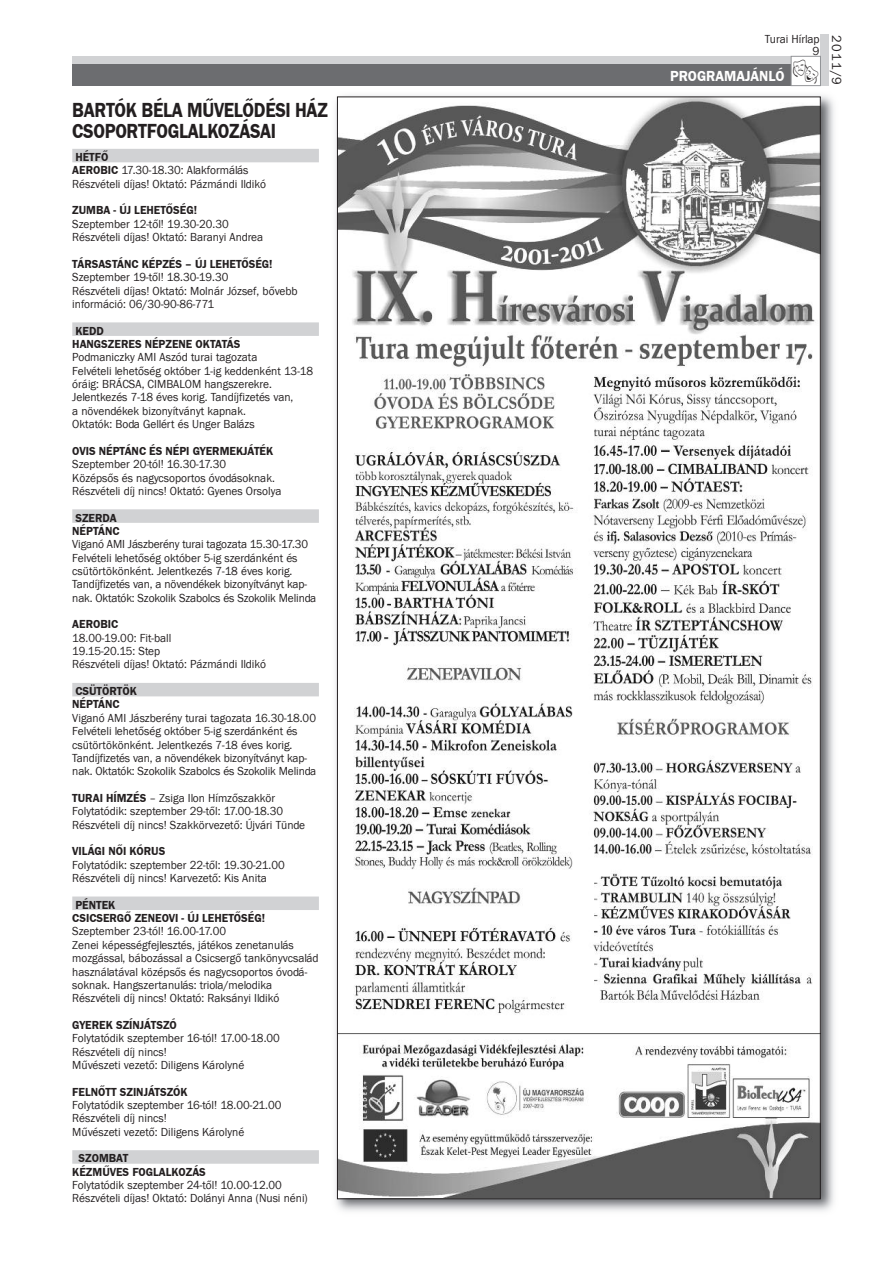
<style>
.page{position:relative;width:893px;height:1263px;background:#fff}
.page>*{position:absolute;margin:0;border:0;box-sizing:border-box;transform-origin:0 0}
.t1{font:600 21px/21px "Franklin Gothic Itc TEE";letter-spacing:-.015em;color:#231f20;scale:.86 1}
.t2{font:600 15px "Franklin Gothic Itc TEE";color:#fff;scale:.95 1}
.t3{font:13.5px "Franklin Gothic Itc TEE";color:#231f20;scale:.96 1}
.t4{font:12px/13.4px "Franklin Gothic Itc TEE";color:#231f20;scale:.95 1}
.t5{font:600 12px/13.4px "Franklin Gothic Itc TEE";color:#231f20;scale:.95 1}
.s1{font-weight:600}
</style>
<div class="page">
<div style="left:72px;top:56px;width:719px;height:8px;background:#d1d2d4"></div>
<div style="left:72px;top:65px;width:719px;height:21px;background:#6c6d70"></div>
<div style="left:821px;top:35px;width:8px;height:51px;background:#d1d2d4"></div>
<div style="left:791px;top:56px;width:30px;height:30px;border:1px solid #939598"></div>
<div style="left:72px;top:149px;width:247px;height:13px;background:#d1d2d4"></div>
<div style="left:72px;top:322px;width:247px;height:14px;background:#d1d2d4"></div>
<div style="left:72px;top:509px;width:247px;height:14px;background:#d1d2d4"></div>
<div style="left:72px;top:683px;width:247px;height:13px;background:#d1d2d4"></div>
<div style="left:72px;top:896px;width:247px;height:14px;background:#d1d2d4"></div>
<div style="left:72px;top:1150px;width:247px;height:14px;background:#d1d2d4"></div>
<img style="left:335px;top:95px;width:499px;height:1117px">
<img style="left:339px;top:99px;width:480px;height:1098px">
<h1 class="t1" style="left:72px;top:99px;width:299px">BARTÓK BÉLA MŰVELŐDÉSI HÁZ<br>CSOPORTFOGLALKOZÁSAI</h1>
<p class="t4" style="left:72px;top:150px;width:205px"><span class="s1">HÉTFŐ<br>AEROBIC</span> 17.30-18.30: Alakformálás<br>Részvételi díjas! Oktató: Pázmándi Ildikó</p>
<p class="t5" style="left:72px;top:204px;width:133px">ZUMBA - ÚJ LEHETŐSÉG!</p>
<p class="t4" style="left:72px;top:217px;width:202px">Szeptember 12-től! 19.30-20.30<br>Részvételi díjas! Oktató: Baranyi Andrea</p>
<p class="t5" style="left:72px;top:257px;width:212px">TÁRSASTÁNC KÉPZÉS – ÚJ LEHETŐSÉG!</p>
<p class="t4" style="left:72px;top:270px;width:239px">Szeptember 19-től! 18.30-19.30<br>Részvételi díjas! Oktató: Molnár József, bővebb információ: 06/30-90-86-771</p>
<p class="t5" style="left:72px;top:324px;width:178px">KEDD<br>HANGSZERES NÉPZENE OKTATÁS</p>
<p class="t4" style="left:72px;top:350px;width:255px">Podmaniczky AMI Aszód turai tagozata<br>Felvételi lehetőség október 1-ig keddenként 13-18 óráig: BRÁCSA, CIMBALOM hangszerekre.<br>Jelentkezés 7-18 éves korig. Tandíjfizetés van,<br>a növendékek bizonyítványt kapnak.<br>Oktatók: Boda Gellért és Unger Balázs</p>
<p class="t5" style="left:72px;top:444px;width:213px">OVIS NÉPTÁNC ÉS NÉPI GYERMEKJÁTÉK</p>
<p class="t4" style="left:72px;top:457px;width:222px">Szeptember 20-tól! 16.30-17.30<br>Középsős és nagycsoportos óvodásoknak.<br>Részvételi díj nincs! Oktató: Gyenes Orsolya</p>
<p class="t5" style="left:72px;top:511px;width:51px">SZERDA<br>NÉPTÁNC</p>
<p class="t4" style="left:72px;top:537px;width:258px">Viganó AMI Jászberény turai tagozata 15.30-17.30<br>Felvételi lehetőség október 5-ig szerdánként és csütörtökönként. Jelentkezés 7-18 éves korig.<br>Tandíjfizetés van, a növendékek bizonyítványt kap&shy;nak. Oktatók: Szokolik Szabolcs és Szokolik Melinda</p>
<p class="t5" style="left:72px;top:617px;width:50px">AEROBIC</p>
<p class="t4" style="left:72px;top:631px;width:205px">18.00-19.00: Fit-ball<br>19.15-20.15: Step<br>Részvételi díjas! Oktató: Pázmándi Ildikó</p>
<p class="t5" style="left:72px;top:684px;width:70px">CSÜTÖRTÖK<br>NÉPTÁNC</p>
<p class="t4" style="left:72px;top:711px;width:258px">Viganó AMI Jászberény turai tagozata 16.30-18.00<br>Felvételi lehetőség október 5-ig szerdánként és csütörtökönként. Jelentkezés 7-18 éves korig.<br>Tandíjfizetés van, a növendékek bizonyítványt kap&shy;nak. Oktatók: Szokolik Szabolcs és Szokolik Melinda</p>
<p class="t4" style="left:72px;top:791px;width:247px"><span class="s1">TURAI HÍMZÉS</span> – Zsiga Ilon Hímzőszakkör<br>Folytatódik: szeptember 29-től: 17.00-18.30<br>Részvételi díj nincs! Szakkörvezető: Újvári Tünde</p>
<p class="t5" style="left:72px;top:844px;width:99px">VILÁGI NŐI KÓRUS</p>
<p class="t4" style="left:72px;top:858px;width:225px">Folytatódik: szeptember 22-től: 19.30-21.00<br>Részvételi díj nincs! Karvezető: Kis Anita</p>
<p class="t5" style="left:72px;top:898px;width:204px">PÉNTEK<br>CSICSERGŐ ZENEOVI - ÚJ LEHETŐSÉG!</p>
<p class="t4" style="left:72px;top:925px;width:261px">Szeptember 23-tól! 16.00-17.00<br>Zenei képességfejlesztés, játékos zenetanulás mozgással, bábozással a Csicsergő tankönyvcsalád használatával középsős és nagycsoportos óvodá&shy;soknak. Hangszertanulás: triola/melodika Részvételi díj nincs! Oktató: Raksányi Ildikó</p>
<p class="t5" style="left:72px;top:1018px;width:112px">GYEREK SZÍNJÁTSZÓ</p>
<p class="t4" style="left:72px;top:1031px;width:220px">Folytatódik szeptember 16-tól! 17.00-18.00<br>Részvételi díj nincs!<br>Művészeti vezető: Diligens Károlyné</p>
<p class="t5" style="left:72px;top:1085px;width:123px">FELNŐTT SZINJÁTSZÓK</p>
<p class="t4" style="left:72px;top:1098px;width:222px">Folytatódik szeptember 16-tól! 18.00-21.00<br>Részvételi díj nincs!<br>Művészeti vezető: Diligens Károlyné</p>
<p class="t5" style="left:72px;top:1151px;width:142px;text-indent:6px">SZOMBAT<br>KÉZMŰVES FOGLALKOZÁS</p>
<p class="t4" style="left:72px;top:1178px;width:249px">Folytatódik szeptember 24-től! 10.00-12.00<br>Részvételi díjas! Oktató: Dolányi Anna (Nusi néni)</p>
<p class="t4" style="left:765px;top:33px;width:59px;line-height:12px;text-align:right">Turai Hírlap<br>9</p>
<p class="t2" style="left:670px;top:67px;width:122px">PROGRAMAJÁNLÓ</p>
<p class="t3" style="left:845px;top:35px;width:54px;rotate:90deg">2011/9</p>
</div>
